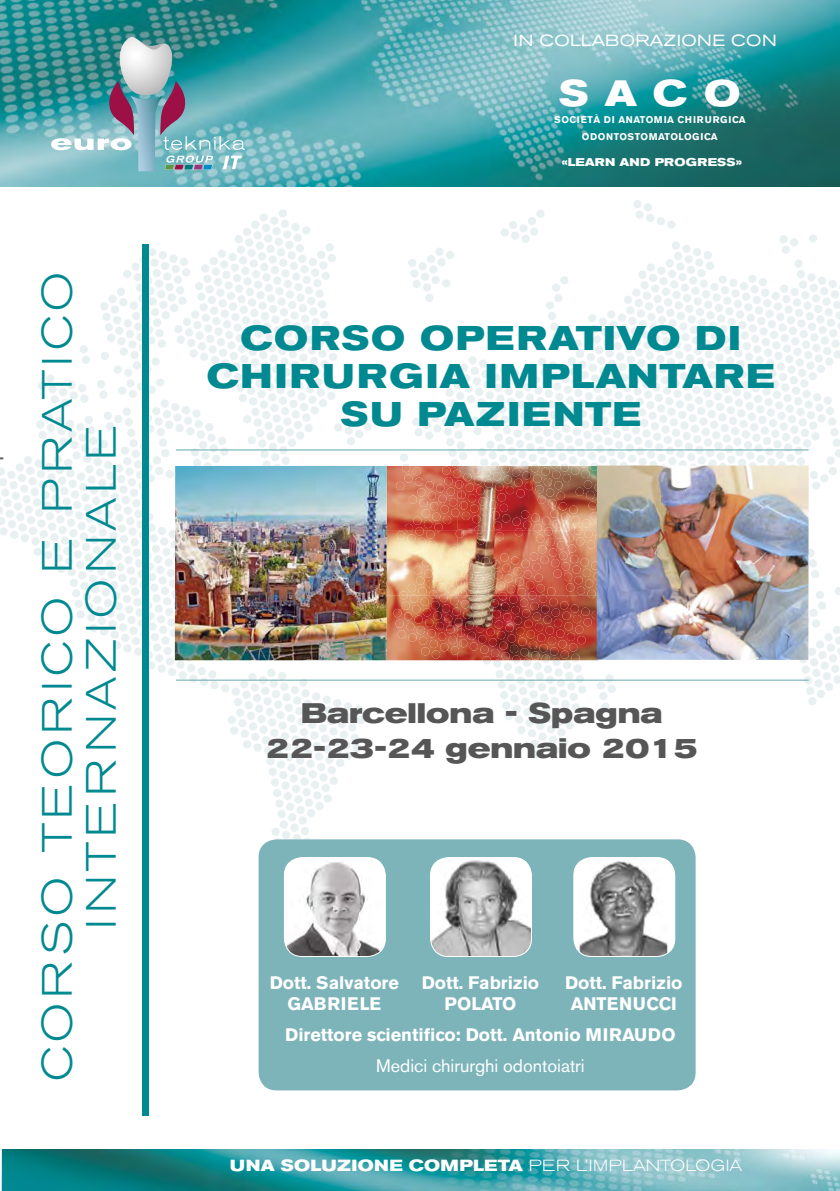
<style>
.page{position:relative;width:840px;height:1191px;background:#fff}
.page>*{position:absolute;margin:0;border:0;box-sizing:border-box;transform-origin:0 0}
.t1{font:300 expanded 42px/44px "Akzidenz Grotesk BE";letter-spacing:.13em;color:#008990;text-align:center}
.t2{font:700 expanded 36.4px "Akzidenz Grotesk BE";color:#fff}
.t3{font:700 expanded 34px/38px "Akzidenz Grotesk BE";letter-spacing:.05em;color:#008990;text-align:center}
.t4{font:700 expanded 28px/35.6px "Akzidenz Grotesk BE";color:#565656;text-align:center}
.t5{font:700 18px/21.6px "Akzidenz Grotesk BE";color:#fff;text-align:center}
.t6{font:18px "Akzidenz Grotesk BE";color:#fff}
.t7{font:700 expanded 16px "Akzidenz Grotesk BE";letter-spacing:.02em;color:#fff}
.t8{font:expanded 16px "Akzidenz Grotesk BE";letter-spacing:.02em;color:#fff}
.t9{font:700 expanded 11.2px "Akzidenz Grotesk BE";letter-spacing:.02em;color:#fff}
.t10{font:700 9.6px "Akzidenz Grotesk BE";letter-spacing:.05em;color:#fff}
.s1{font-weight:300}
</style>
<div class="page">
<svg style="left:49px;top:200px;width:790px;height:175px"></svg>
<svg style="left:0;top:375px;width:839px;height:113px"></svg>
<svg style="left:0;top:488px;width:839px;height:235px"></svg>
<svg style="left:227px;top:715px;width:347px;height:124px"></svg>
<img style="left:0;top:0;width:839px;height:187px">
<img style="left:4px;top:1149px;width:835px;height:42px">
<div style="left:143px;top:244px;width:6px;height:871px;background:#008990"></div>
<svg style="left:51px;top:37px;width:194px;height:134px;background:#6da6af"></svg>
<div style="left:258px;top:839px;width:437px;height:251px;background:#7db4ba;border-radius:18px"></div>
<img style="left:430px;top:857px;width:101px;height:99px">
<div style="left:430px;top:857px;width:101px;height:100px;border:1px solid #fff;border-radius:18px"></div>
<div style="left:573px;top:857px;width:101px;height:99px;background:#fff;border-radius:18px"></div>
<img style="left:579px;top:859px;width:78px;height:97px">
<div style="left:573px;top:857px;width:101px;height:100px;border:1px solid #fff;border-radius:18px"></div>
<img style="left:284px;top:857px;width:101px;height:99px">
<div style="left:284px;top:857px;width:101px;height:100px;border:1px solid #fff;border-radius:18px"></div>
<img style="left:175px;top:466px;width:421px;height:194px">
<img style="left:396px;top:466px;width:200px;height:27px">
<img style="left:396px;top:530px;width:65px;height:36px">
<img style="left:461px;top:530px;width:69px;height:39px">
<img style="left:534px;top:530px;width:62px;height:26px">
<img style="left:393px;top:595px;width:68px;height:28px">
<img style="left:461px;top:595px;width:68px;height:26px">
<img style="left:529px;top:595px;width:67px;height:31px">
<img style="left:596px;top:465px;width:212px;height:195px">
<hr style="left:176px;top:449px;width:632px;height:1px;background:#65a8af">
<hr style="left:176px;top:679px;width:632px;height:1px;background:#65a8af">
<svg style="left:1px;top:1149px;width:3px;height:42px"></svg>
<h1 class="t1" style="left:36px;top:1081px;width:810px;rotate:-90deg">CORSO TEORICO E PRATICO<br>INTERNAZIONALE</h1>
<p class="t8" style="left:513px;top:31px;width:264px">IN COLLABORAZIONE CON</p>
<h2 class="t2" style="left:559px;top:72px;width:182px">SACO</h2>
<p class="t10" style="left:581px;top:131px;width:137px">ODONTOSTOMATOLOGICA</p>
<p class="t9" style="left:561px;top:156px;width:181px">«LEARN AND PROGRESS»</p>
<p class="t10" style="left:553px;top:114px;width:193px">SOCIETÀ DI ANATOMIA CHIRURGICA</p>
<h3 class="t3" style="left:207px;top:319px;width:569px">CORSO OPERATIVO DI<br>CHIRURGIA IMPLANTARE<br>SU PAZIENTE</h3>
<h3 class="t4" style="left:265px;top:695px;width:433px">Barcellona - Spagna<br>22-23-24 gennaio 2015</h3>
<p class="t5" style="left:269px;top:971px;width:130px">Dott. Salvatore<br>GABRIELE</p>
<p class="t5" style="left:421px;top:971px;width:119px">Dott. Fabrizio<br>POLATO</p>
<p class="t5" style="left:285px;top:1024px;width:392px">Direttore scientifico: Dott. Antonio MIRAUDO</p>
<p class="t6" style="left:376px;top:1055px;width:210px">Medici chirurghi odontoiatri</p>
<p class="t5" style="left:564px;top:971px;width:119px">Dott. Fabrizio<br>ANTENUCCI</p>
<p class="t7" style="left:230px;top:1156px;width:513px">UNA SOLUZIONE COMPLETA <span class="s1">PER L’IMPLANTOLOGIA</span></p>
</div>
